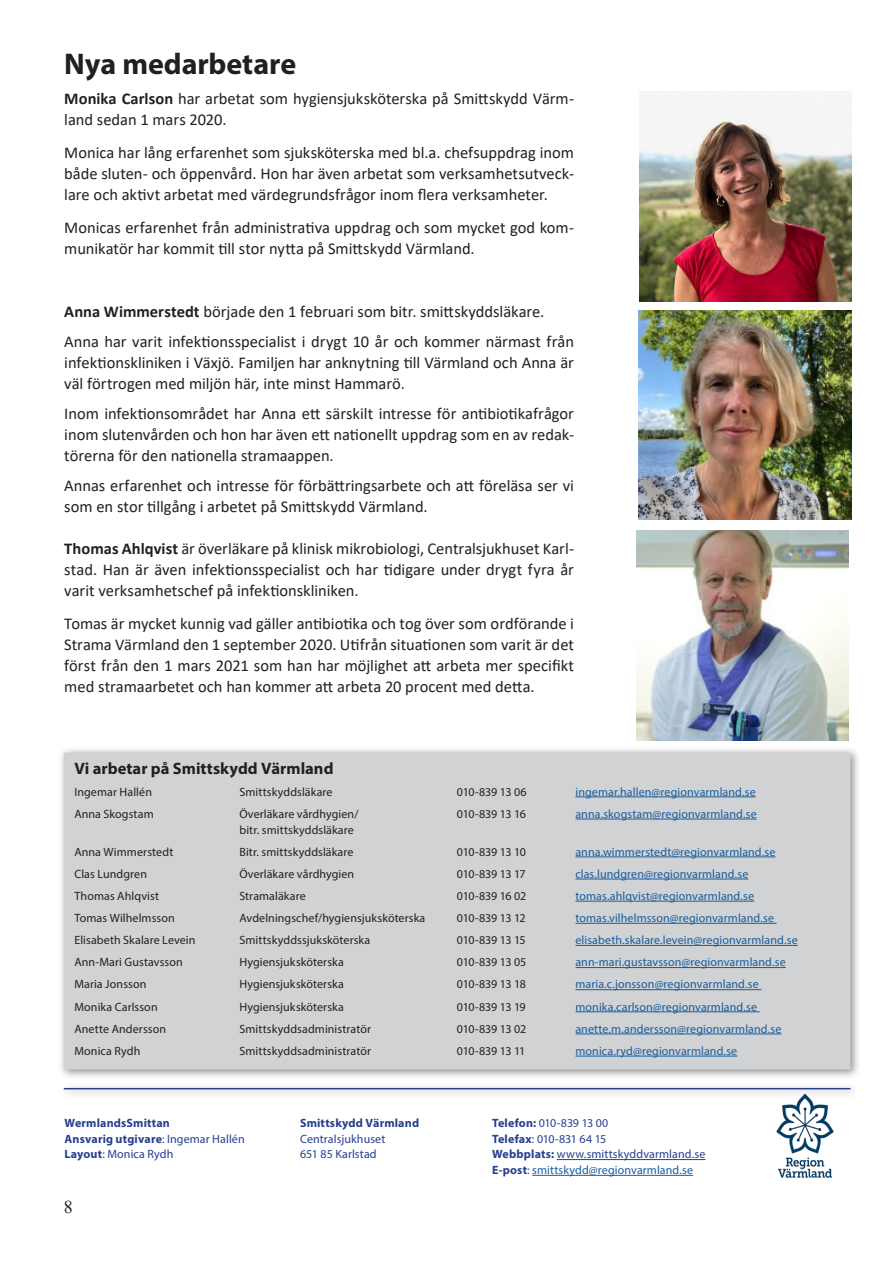
<style>
.page{position:relative;width:893px;height:1263px;background:#fff}
.page>*{position:absolute;margin:0;border:0;box-sizing:border-box;transform-origin:0 0}
.rubrik{font:700 30px "Myriad Pro";letter-spacing:-.005em;color:#231f20}
.t1{font:18px "Times New Roman";color:#231f20}
.brödtext{font:16.5px/21px "Calibri";color:#231f20}
.brödtext-första_styc{font:16.5px/21px "Calibri";color:#231f20;text-align:justify}
.underrubrik{font:700 16.5px "Myriad Pro";color:#231f20}
.fakta{font:12px/15.8px "Myriad Pro";letter-spacing:.01em;color:#175d9e}
.fakta-2{font:12px "Myriad Pro";letter-spacing:.005em;color:#231f20}
.fakta-3{font:12px "Myriad Pro";letter-spacing:-.035em;color:#231f20}
.fakta-4{font:700 12px "Myriad Pro";letter-spacing:.015em;color:#253f8e}
.fakta-5{font:12px "Myriad Pro";letter-spacing:.005em;color:#253f8e}
.fakta-6{font:12px "Myriad Pro";letter-spacing:-.025em;color:#231f20}
.fakta-7{font:12px "Myriad Pro";letter-spacing:-.025em;color:#253f8e}
.fakta-8{font:12px "Myriad Pro";letter-spacing:-.035em;color:#253f8e}
.s1{font-weight:700}
.s2{font-weight:400}
.s3{font-weight:700;color:#253f8e}
.s4{color:#253f8e}
</style>
<div class="page">
<hr style="left:557px;top:1159px;width:148px;height:1px;background:#253f8e">
<hr style="left:532px;top:1175px;width:161px;height:1px;background:#175d9e">
<img style="left:776px;top:1099px;width:58px;height:79px">
<div style="left:58px;top:746px;width:803px;height:334px;background:#231f20;opacity:.5"></div>
<div style="left:64px;top:753px;width:786px;height:316px;background:#d1d2d4"></div>
<hr style="left:575px;top:796px;width:181px;height:1px;background:#175d9e">
<hr style="left:575px;top:819px;width:182px;height:1px;background:#175d9e">
<hr style="left:575px;top:856px;width:200px;height:1px;background:#175d9e">
<hr style="left:575px;top:879px;width:173px;height:1px;background:#175d9e">
<hr style="left:575px;top:901px;width:179px;height:1px;background:#175d9e">
<hr style="left:575px;top:923px;width:202px;height:1px;background:#175d9e">
<hr style="left:575px;top:945px;width:223px;height:1px;background:#175d9e">
<hr style="left:575px;top:967px;width:211px;height:1px;background:#175d9e">
<hr style="left:575px;top:989px;width:186px;height:1px;background:#175d9e">
<hr style="left:575px;top:1011px;width:185px;height:1px;background:#175d9e">
<hr style="left:575px;top:1034px;width:206px;height:1px;background:#175d9e">
<hr style="left:575px;top:1056px;width:162px;height:1px;background:#175d9e">
<div style="left:59px;top:1082px;width:801px;height:17px;background:#231f20;opacity:.5"></div>
<hr style="left:64px;top:1088px;width:786px;height:1px;background:#253f8e">
<img style="left:639px;top:92px;width:212px;height:210px">
<img style="left:638px;top:310px;width:213px;height:210px">
<img style="left:637px;top:530px;width:212px;height:210px">
<p class="rubrik" style="left:64px;top:44px;width:233px">Nya medarbetare</p>
<p class="brödtext" style="left:64px;top:88px;width:511px"><span class="s1">Monika Carlson</span> har arbetat som hygiensjuksköterska på Smittskydd Värm&shy;land sedan 1 mars 2020.</p>
<p class="brödtext" style="left:64px;top:142px;width:511px;text-align:justify">Monica har lång erfarenhet som sjuksköterska med bl.a. chefsuppdrag inom både sluten- och öppenvård. Hon har även arbetat som verksamhetsutveck&shy;lare och aktivt arbetat med värdegrundsfrågor inom flera verksamheter.</p>
<p class="brödtext" style="left:64px;top:217px;width:511px">Monicas erfarenhet från administrativa uppdrag och som mycket god kom&shy;munikatör har kommit till stor nytta på Smittskydd Värmland.</p>
<p class="brödtext" style="left:64px;top:301px;width:482px"><span class="s1">Anna Wimmerstedt</span> började den 1 februari som bitr. smittskyddsläkare.</p>
<p class="brödtext" style="left:64px;top:331px;width:511px;text-align:justify">Anna har varit infektionsspecialist i drygt 10 år och kommer närmast från infektionskliniken i Växjö. Familjen har anknytning till Värmland och Anna är väl förtrogen med miljön här, inte minst Hammarö.</p>
<p class="brödtext" style="left:64px;top:403px;width:511px;text-align:justify">Inom infektionsområdet har Anna ett särskilt intresse för antibiotikafrågor inom slutenvården och hon har även ett nationellt uppdrag som en av redak&shy;törerna för den nationella stramaappen.</p>
<p class="brödtext" style="left:64px;top:475px;width:511px">Annas erfarenhet och intresse för förbättringsarbete och att föreläsa ser vi som en stor tillgång i arbetet på Smittskydd Värmland.</p>
<p class="brödtext-första_styc" style="left:64px;top:538px;width:511px"><span class="s1">Thomas Ahlqvist</span> är överläkare på klinisk mikrobiologi, Centralsjukhuset Karl&shy;stad. Han är även infektionsspecialist och har tidigare under drygt fyra år varit verksamhetschef på infektionskliniken.</p>
<p class="brödtext-första_styc" style="left:64px;top:613px;width:511px">Tomas är mycket kunnig vad gäller antibiotika och tog över som ordförande i Strama Värmland den 1 september 2020. Utifrån situationen som varit är det först från den 1 mars 2021 som han har möjlighet att arbeta mer specifikt med stramaarbetet och han kommer att arbeta 20 procent med detta.</p>
<p class="underrubrik" style="left:74px;top:758px;width:261px">Vi arbetar på Smittskydd Värmland</p>
<p class="fakta-2" style="left:74px;top:784px;width:79px">Ingemar Hallén</p>
<p class="fakta-2" style="left:239px;top:784px;width:95px">Smittskyddsläkare</p>
<p class="fakta-6" style="left:457px;top:784px;width:71px">010-839 13 06</p>
<p class="fakta" style="left:575px;top:783px;width:182px">ingemar.hallen@regionvarmland.se</p>
<p class="fakta-2" style="left:74px;top:806px;width:81px">Anna Skogstam</p>
<p class="fakta-2" style="left:239px;top:806px;width:121px">Överläkare vårdhygien/</p>
<p class="fakta-3" style="left:457px;top:806px;width:70px">010-839 13 16</p>
<p class="fakta" style="left:575px;top:806px;width:183px">anna.skogstam@regionvarmland.se</p>
<p class="fakta-2" style="left:239px;top:822px;width:116px">bitr. smittskyddsläkare</p>
<p class="fakta-2" style="left:74px;top:844px;width:100px">Anna Wimmerstedt</p>
<p class="fakta-2" style="left:239px;top:844px;width:116px">Bitr. smittskyddsläkare</p>
<p class="fakta-3" style="left:457px;top:844px;width:71px">010-839 13 10</p>
<p class="fakta" style="left:575px;top:844px;width:202px">anna.wimmerstedt@regionvarmland.se</p>
<p class="fakta-2" style="left:74px;top:866px;width:74px">Clas Lundgren</p>
<p class="fakta-2" style="left:239px;top:866px;width:116px">Överläkare vårdhygien</p>
<p class="fakta-3" style="left:457px;top:866px;width:70px">010-839 13 17</p>
<p class="fakta" style="left:575px;top:866px;width:174px">clas.lundgren@regionvarmland.se</p>
<p class="fakta-2" style="left:74px;top:888px;width:86px">Thomas Ahlqvist</p>
<p class="fakta-2" style="left:239px;top:888px;width:68px">Stramaläkare</p>
<p class="fakta-6" style="left:457px;top:888px;width:71px">010-839 16 02</p>
<p class="fakta" style="left:575px;top:888px;width:180px">tomas.ahlqvist@regionvarmland.se</p>
<p class="fakta-2" style="left:74px;top:911px;width:102px">Tomas Wilhelmsson</p>
<p class="fakta-2" style="left:239px;top:911px;width:187px">Avdelningschef/hygiensjuksköterska</p>
<p class="fakta-3" style="left:457px;top:911px;width:70px">010-839 13 12</p>
<p class="fakta" style="left:575px;top:910px;width:200px">tomas.vilhelmsson@regionvarmland.se</p>
<p class="fakta-2" style="left:74px;top:933px;width:123px">Elisabeth Skalare Levein</p>
<p class="fakta-2" style="left:239px;top:933px;width:132px">Smittskyddssjuksköterska</p>
<p class="fakta-3" style="left:457px;top:933px;width:70px">010-839 13 15</p>
<p class="fakta" style="left:575px;top:932px;width:224px">elisabeth.skalare.levein@regionvarmland.se</p>
<p class="fakta-2" style="left:74px;top:955px;width:110px">Ann-Mari Gustavsson</p>
<p class="fakta-2" style="left:239px;top:955px;width:106px">Hygiensjuksköterska</p>
<p class="fakta-6" style="left:457px;top:955px;width:71px">010-839 13 05</p>
<p class="fakta" style="left:575px;top:954px;width:212px">ann-mari.gustavsson@regionvarmland.se</p>
<p class="fakta-2" style="left:74px;top:977px;width:73px">Maria Jonsson</p>
<p class="fakta-2" style="left:239px;top:977px;width:106px">Hygiensjuksköterska</p>
<p class="fakta-3" style="left:457px;top:977px;width:70px">010-839 13 18</p>
<p class="fakta" style="left:575px;top:976px;width:185px">maria.c.jonsson@regionvarmland.se</p>
<p class="fakta-2" style="left:74px;top:999px;width:85px">Monika Carlsson</p>
<p class="fakta-2" style="left:239px;top:999px;width:106px">Hygiensjuksköterska</p>
<p class="fakta-3" style="left:457px;top:999px;width:70px">010-839 13 19</p>
<p class="fakta" style="left:575px;top:998px;width:183px">monika.carlson@regionvarmland.se</p>
<p class="fakta-2" style="left:74px;top:1021px;width:93px">Anette Andersson</p>
<p class="fakta-2" style="left:239px;top:1021px;width:133px">Smittskyddsadministratör</p>
<p class="fakta-6" style="left:457px;top:1021px;width:71px">010-839 13 02</p>
<p class="fakta" style="left:575px;top:1021px;width:208px">anette.m.andersson@regionvarmland.se</p>
<p class="fakta-2" style="left:74px;top:1043px;width:67px">Monica Rydh</p>
<p class="fakta-2" style="left:239px;top:1043px;width:133px">Smittskyddsadministratör</p>
<p class="fakta-3" style="left:457px;top:1043px;width:70px">010-839 13 11</p>
<p class="fakta" style="left:575px;top:1043px;width:163px">monica.ryd@regionvarmland.se</p>
<p class="fakta-4" style="left:65px;top:1115px;width:107px">WermlandsSmittan</p>
<p class="fakta-4" style="left:300px;top:1115px;width:121px">Smittskydd Värmland</p>
<p class="fakta-7" style="left:492px;top:1115px;width:118px"><span class="s1">Telefon:</span> 010-839 13 00</p>
<p class="fakta-4" style="left:65px;top:1131px;width:182px">Ansvarig utgivare<span class="s2">: Ingemar Hallén</span></p>
<p class="fakta-5" style="left:300px;top:1131px;width:87px">Centralsjukhuset</p>
<p class="fakta-8" style="left:492px;top:1131px;width:116px"><span class="s1">Telefax</span>: 010-831 64 15</p>
<p class="fakta-5" style="left:65px;top:1147px;width:110px"><span class="s1">Layout</span>: Monica Rydh</p>
<p class="fakta-5" style="left:300px;top:1147px;width:78px">651 85 Karlstad</p>
<p class="fakta" style="left:492px;top:1146px;width:215px"><span class="s3">Webbplats:</span> <span class="s4">www.smittskyddvarmland.se<br></span><span class="s3">E-post</span><span class="s4">:</span> smittskydd@regionvarmland.se</p>
<p class="t1" style="left:64px;top:1195px;width:10px">8</p>
</div>
